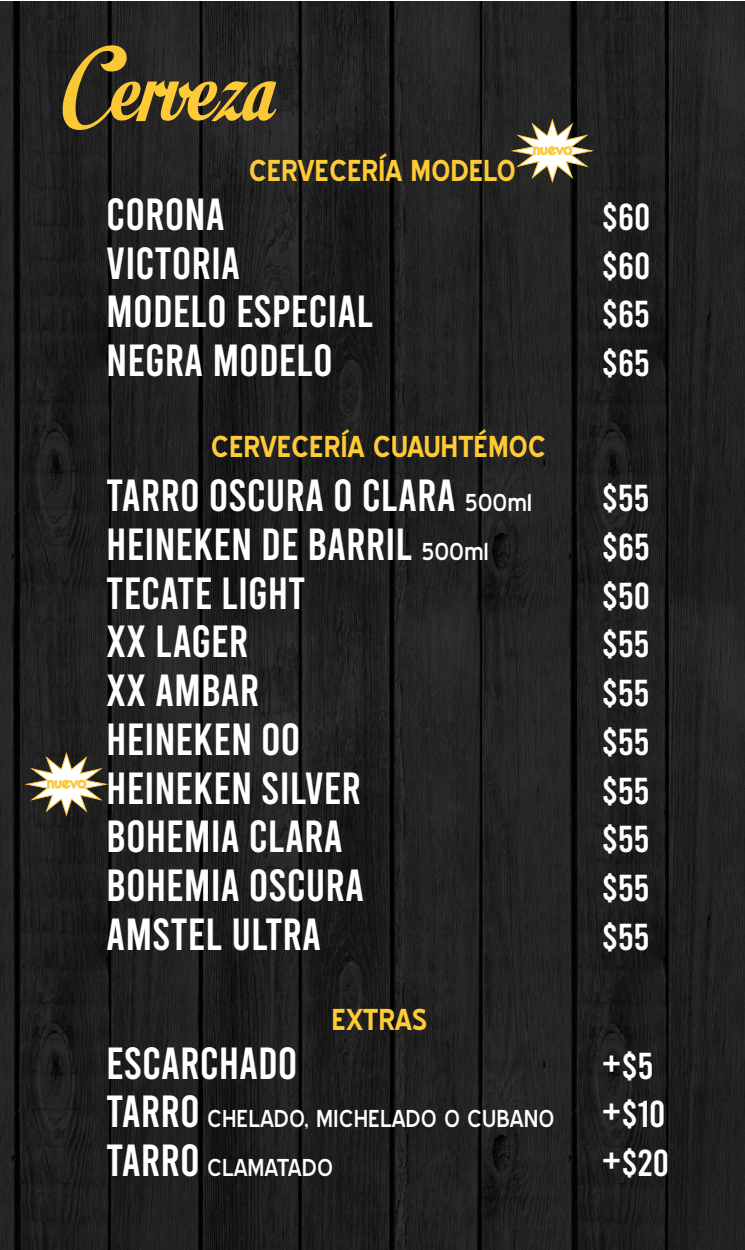
<style>
.page{position:relative;width:745px;height:1250px;background:#fff}
.page>*{position:absolute;margin:0;border:0;box-sizing:border-box;transform-origin:0 0}
.t1{font:103.75px "Motion Picture Personal Use";color:#fecb37}
.t2{font:45px "Bebas";color:#fff}
.t3{font:37.5px "Bebas";color:#fff}
.t4{font:700 28.75px "Blue Highway";letter-spacing:-.01em;color:#fecb37}
.t5{font:23.75px/48.8px "Blue Highway";color:#fff}
.t6{font:700 14.25px "Caviar Dreams";letter-spacing:-.05em;color:#fac838}
.s1{color:#fac837}
.s2{font-family:"Blue Highway";font-size:23.75px}
.s3{font-size:45px}
.s4{font-family:"Bebas";font-size:45px}
.s5{font-family:"Bebas";font-size:37.5px}
</style>
<div class="page">
<img style="left:0;top:1px;width:744px;height:1249px">
<svg style="left:25px;top:753px;width:82px;height:63px"></svg>
<svg style="left:511px;top:120px;width:82px;height:63px"></svg>
<h1 class="t1" style="left:62px;top:28px;width:213px"><span class="s1">Ce</span>rvez<span class="s1">a</span></h1>
<p class="t4" style="left:248px;top:154px;width:269px">CERVECERÍA MODELO</p>
<p class="t2" style="left:106px;top:192px;width:120px">CORONA</p>
<p class="t3" style="left:601px;top:198px;width:50px">$60</p>
<p class="t2" style="left:106px;top:240px;width:135px">VICTORIA</p>
<p class="t3" style="left:601px;top:247px;width:50px">$60</p>
<p class="t2" style="left:106px;top:289px;width:268px">MODELO ESPECIAL</p>
<p class="t3" style="left:601px;top:295px;width:49px">$65</p>
<p class="t2" style="left:106px;top:338px;width:228px">NEGRA MODELO</p>
<p class="t3" style="left:601px;top:344px;width:49px">$65</p>
<p class="t6" style="left:532px;top:141px;width:41px">nuevo</p>
<p class="t6" style="left:47px;top:774px;width:41px">nuevo</p>
<p class="t4" style="left:211px;top:430px;width:336px">CERVECERÍA CUAUHTÉMOC</p>
<p class="t2" style="left:106px;top:473px;width:427px">TARRO OSCURA O CLARA <span class="s2">500ml</span></p>
<p class="t3" style="left:601px;top:479px;width:49px">$55</p>
<p class="t2" style="left:106px;top:522px;width:384px">HEINEKEN DE BARRIL <span class="s2">500ml</span></p>
<p class="t3" style="left:601px;top:528px;width:49px">$65</p>
<p class="t2" style="left:106px;top:570px;width:201px">TECATE LIGHT</p>
<p class="t3" style="left:601px;top:577px;width:50px">$50</p>
<p class="t2" style="left:106px;top:619px;width:143px">XX LAGER</p>
<p class="t3" style="left:601px;top:625px;width:49px">$55</p>
<p class="t2" style="left:106px;top:668px;width:154px">XX AMBAR</p>
<p class="t3" style="left:601px;top:674px;width:49px">$55</p>
<p class="t2" style="left:106px;top:717px;width:195px">HEINEKEN 00</p>
<p class="t3" style="left:601px;top:723px;width:49px">$55</p>
<p class="t2" style="left:106px;top:765px;width:256px">HEINEKEN SILVER</p>
<p class="t3" style="left:601px;top:772px;width:49px">$55</p>
<p class="t2" style="left:106px;top:814px;width:238px">BOHEMIA CLARA</p>
<p class="t3" style="left:601px;top:820px;width:49px">$55</p>
<p class="t2" style="left:106px;top:863px;width:259px">BOHEMIA OSCURA</p>
<p class="t3" style="left:601px;top:869px;width:49px">$55</p>
<p class="t2" style="left:106px;top:912px;width:216px">AMSTEL ULTRA</p>
<p class="t3" style="left:601px;top:918px;width:49px">$55</p>
<p class="t4" style="left:331px;top:1002px;width:97px">EXTRAS</p>
<p class="t2" style="left:106px;top:1040px;width:193px">ESCARCHADO</p>
<p class="t3" style="left:601px;top:1047px;width:53px"><span class="s3">+</span>$5</p>
<p class="t5" style="left:106px;top:1094px;width:560px"><span class="s4">TARRO</span> CHELADO, MICHELADO O CUBANO <span class="s4">+</span><span class="s5">$10<br></span><span class="s4">TARRO</span> CLAMATADO</p>
<p class="t3" style="left:601px;top:1144px;width:69px"><span class="s3">+</span>$20</p>
</div>
